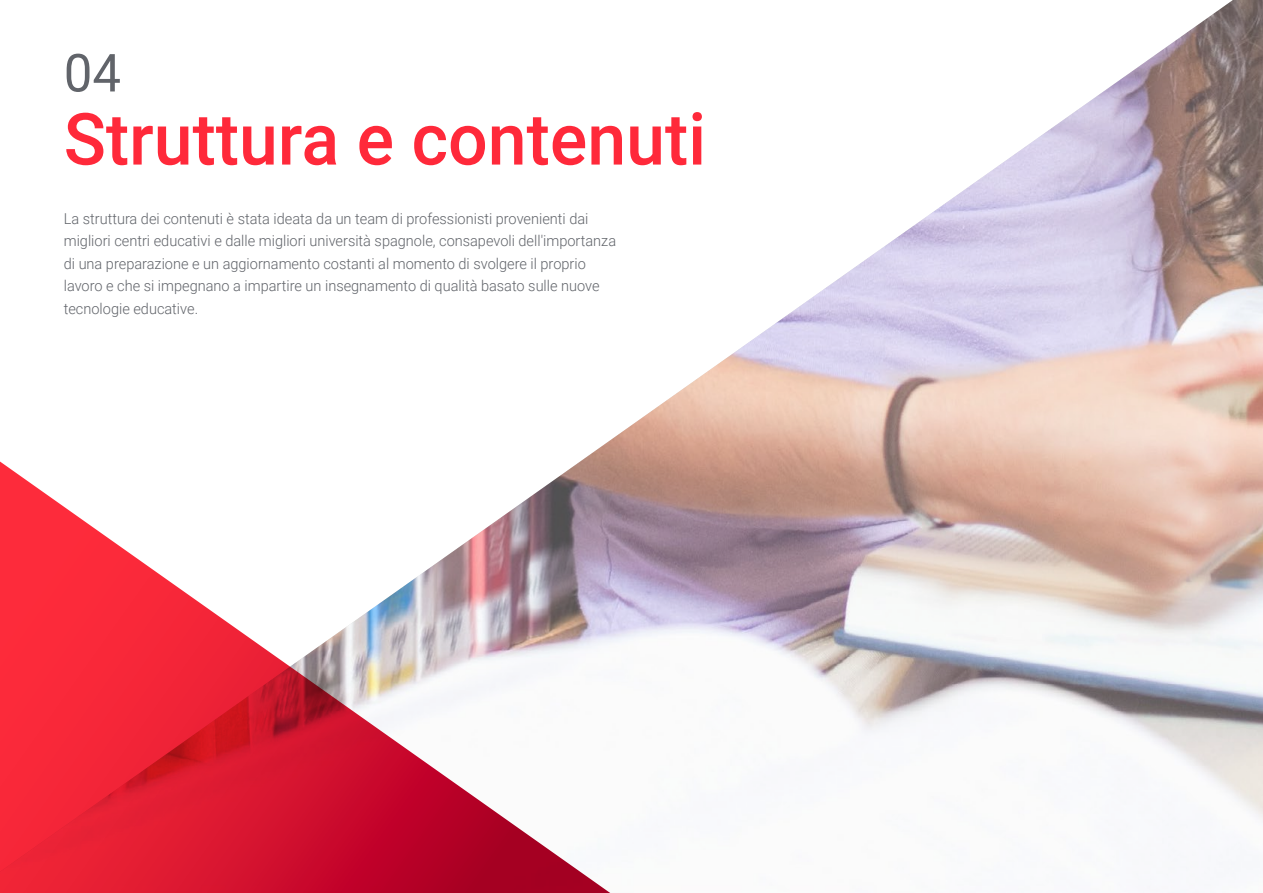
<style>
.page{position:relative;width:1263px;height:893px;background:#fff}
.page>*{position:absolute;margin:0;border:0;box-sizing:border-box;transform-origin:0 0}
.t1{font:500 72px "Roboto";color:#ff293a}
.t2{font:52.5px "Roboto";color:#61646a}
.t3{font:300 15px/22.5px "Roboto";color:#61646a}
</style>
<div class="page">
<img style="left:602px;top:0;width:661px;height:820px">
<svg style="left:0;top:446px;width:640px;height:447px"></svg>
<h2 class="t2" style="left:64px;top:36px;width:59px">04</h2>
<h1 class="t1" style="left:64px;top:89px;width:644px">Struttura e contenuti</h1>
<p class="t3" style="left:64px;top:207px;width:554px">La struttura dei contenuti è stata ideata da un team di professionisti provenienti dai migliori centri educativi e dalle migliori università spagnole, consapevoli dell'importanza di una preparazione e un aggiornamento costanti al momento di svolgere il proprio lavoro e che si impegnano a impartire un insegnamento di qualità basato sulle nuove tecnologie educative.</p>
</div>
